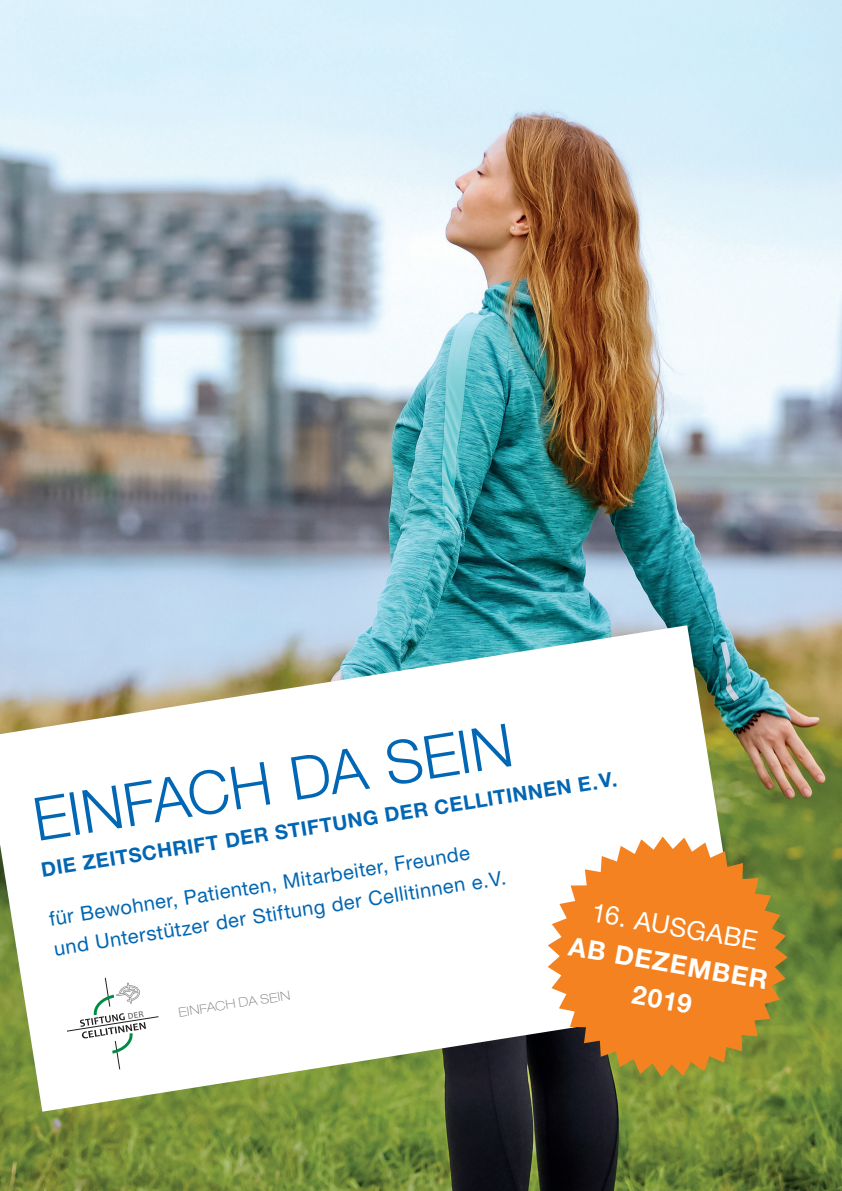
<style>
.page{position:relative;width:842px;height:1191px;background:#fff}
.page>*{position:absolute;margin:0;border:0;box-sizing:border-box;transform-origin:0 0}
.t1{font:300 60px "Helvetica Neue";color:#0166b3}
.t2{font:700 26px/37px "Helvetica Neue";color:#fff;text-align:center}
.t3{font:26px "Helvetica Neue";color:#fff}
.t4{font:20px/30px "Helvetica Neue";color:#0166b3}
.t5{font:700 20px "Helvetica Neue";color:#0166b3}
.t6{font:100 expanded 12.7px "Helvetica Neue";color:#76787b}
</style>
<div class="page">
<img style="left:0;top:0;width:842px;height:1191px">
<svg style="left:0;top:625px;width:746px;height:486px"></svg>
<svg style="left:59px;top:970px;width:107px;height:106px"></svg>
<svg style="left:548px;top:836px;width:240px;height:240px;background:#d98b3a"></svg>
<h1 class="t1" style="left:28px;top:784px;width:486px;rotate:-9deg">EINFACH DA SEIN</h1>
<p class="t5" style="left:40px;top:857px;width:584px;rotate:-9deg">DIE ZEITSCHRIFT DER STIFTUNG DER CELLITINNEN E.V.</p>
<p class="t4" style="left:47px;top:904px;width:459px;rotate:-9deg">für Bewohner, Patienten, Mitarbeiter, Freunde und Unterstützer der Stiftung der Cellitinnen e.V.</p>
<p class="t6" style="left:178px;top:1005px;width:114px;rotate:-9deg">EINFACH DA SEIN</p>
<h2 class="t3" style="left:595px;top:896px;width:169px;rotate:10deg">16. AUSGABE</h2>
<h2 class="t2" style="left:572px;top:926px;width:203px;rotate:10deg">AB DEZEMBER<br>2019</h2>
</div>
